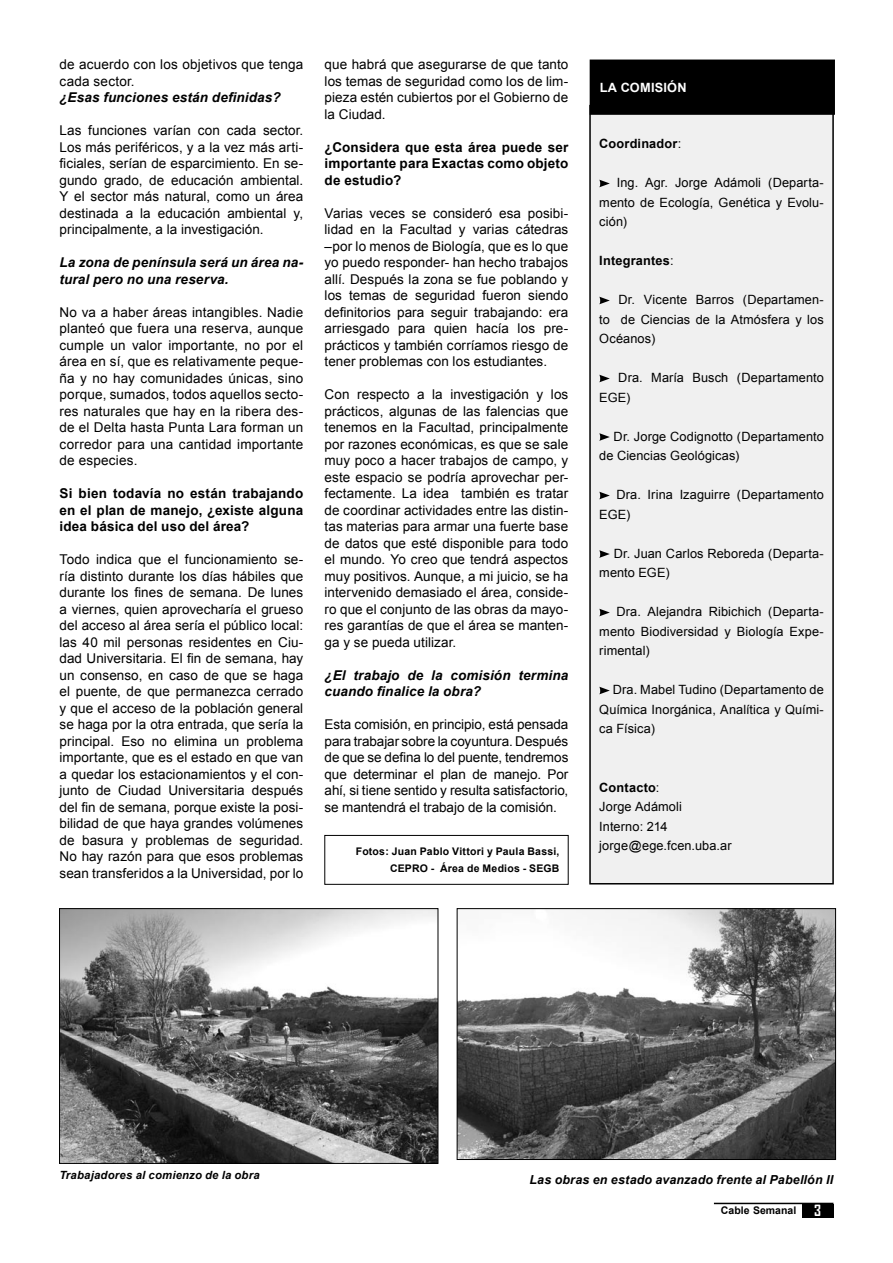
<style>
.page{position:relative;width:893px;height:1263px;background:#fff}
.page>*{position:absolute;margin:0;border:0;box-sizing:border-box;transform-origin:0 0}
.t1{font:700 15px "Agency FB";color:#fff}
.AGENDA_txt{font:13.5px/16.5px "Arial";letter-spacing:.005em;color:#000;text-align:justify}
.AGENDA_txt-2{font:700 13.5px/16.5px "Arial";letter-spacing:.015em;color:#000;text-align:justify}
.AGENDA_txt-3{font:italic 700 13.5px/16.5px "Arial";letter-spacing:.01em;color:#000}
.AGENDA_txt-4{font:12.75px/19.5px "Arial";letter-spacing:.01em;color:#000;text-align:justify}
.AGENDA_txt-5{font:700 12.75px "Arial";letter-spacing:.015em;color:#000}
.AGENDA_txt-6{font:700 12.75px "Arial";letter-spacing:.02em;color:#fff}
.AGENDA_txt-7{font:italic 700 12.45px "Arial";letter-spacing:.015em;color:#000}
.AGENDA_txt-8{font:italic 700 11.25px "Arial";letter-spacing:.02em;color:#000}
.AGENDA_txt-9{font:700 10.5px "Arial";letter-spacing:.02em;color:#000}
.AGENDA_txt-10{font:700 10.5px "Arial";color:#000}
.s1{font-weight:400}
</style>
<div class="page">
<div style="left:802px;top:1204px;width:31px;height:13px;background:#000"></div>
<hr style="left:714px;top:1203px;width:119px;height:1px;background:#000">
<div style="left:590px;top:106px;width:243px;height:778px;background:#f0f0f0"></div>
<svg style="left:599px;top:180px;width:11px;height:7px"></svg>
<svg style="left:599px;top:297px;width:11px;height:7px"></svg>
<svg style="left:599px;top:375px;width:11px;height:7px"></svg>
<svg style="left:599px;top:433px;width:11px;height:8px"></svg>
<svg style="left:599px;top:492px;width:11px;height:7px"></svg>
<svg style="left:599px;top:550px;width:11px;height:8px"></svg>
<svg style="left:599px;top:609px;width:11px;height:7px"></svg>
<svg style="left:599px;top:687px;width:11px;height:7px"></svg>
<div style="left:589px;top:105px;width:245px;height:779px;border:2px solid #000"></div>
<div style="left:590px;top:60px;width:244px;height:54px;background:#000"></div>
<div style="left:590px;top:60px;width:245px;height:55px;border:2px solid #000"></div>
<div style="left:325px;top:835px;width:243px;height:49px;border:1px solid #000"></div>
<img style="left:459px;top:910px;width:375px;height:248px">
<div style="left:457px;top:908px;width:379px;height:252px;border:1px solid #000"></div>
<img style="left:61px;top:910px;width:375px;height:251px">
<div style="left:59px;top:908px;width:379px;height:255px;border:1px solid #000"></div>
<p class="AGENDA_txt" style="left:60px;top:57px;width:245px">de acuerdo con los objetivos que tenga cada sector.</p>
<p class="AGENDA_txt-3" style="left:60px;top:90px;width:223px">¿Esas funciones están definidas?</p>
<p class="AGENDA_txt" style="left:60px;top:123px;width:245px">Las funciones varían con cada sector.<br>Los más periféricos, y a la vez más arti&shy;ficiales, serían de esparcimiento. En se&shy;gundo grado, de educación ambiental.<br>Y el sector más natural, como un área destinada a la educación ambiental y, principalmente, a la investigación.</p>
<p class="AGENDA_txt-3" style="left:60px;top:255px;width:245px">La zona de península será un área na&shy;tural pero no una reserva.</p>
<p class="AGENDA_txt" style="left:60px;top:304px;width:245px">No va a haber áreas intangibles. Nadie planteó que fuera una reserva, aunque cumple un valor importante, no por el área en sí, que es relativamente peque&shy;ña y no hay comunidades únicas, sino porque, sumados, todos aquellos secto&shy;res naturales que hay en la ribera des&shy;de el Delta hasta Punta Lara forman un corredor para una cantidad importante de especies.</p>
<p class="AGENDA_txt-2" style="left:60px;top:486px;width:245px">Si bien todavía no están trabajando en el plan de manejo, ¿existe alguna idea básica del uso del área?</p>
<p class="AGENDA_txt" style="left:60px;top:552px;width:245px">Todo indica que el funcionamiento se&shy;ría distinto durante los días hábiles que durante los fines de semana. De lunes a viernes, quien aprovecharía el grueso del acceso al área sería el público local: las 40 mil personas residentes en Ciu&shy;dad Universitaria. El fin de semana, hay un consenso, en caso de que se haga el puente, de que permanezca cerrado y que el acceso de la población general se haga por la otra entrada, que sería la principal. Eso no elimina un problema importante, que es el estado en que van a quedar los estacionamientos y el con&shy;junto de Ciudad Universitaria después del fin de semana, porque existe la posi&shy;bilidad de que haya grandes volúmenes de basura y problemas de seguridad.<br>No hay razón para que esos problemas sean transferidos a la Universidad, por lo</p>
<p class="AGENDA_txt" style="left:325px;top:57px;width:245px">que habrá que asegurarse de que tanto los temas de seguridad como los de lim&shy;pieza estén cubiertos por el Gobierno de la Ciudad.</p>
<p class="AGENDA_txt-2" style="left:325px;top:139px;width:245px">¿Considera que esta área puede ser importante para Exactas como objeto de estudio?</p>
<p class="AGENDA_txt" style="left:325px;top:205px;width:245px">Varias veces se consideró esa posibi&shy;lidad en la Facultad y varias cátedras –por lo menos de Biología, que es lo que yo puedo responder- han hecho trabajos allí. Después la zona se fue poblando y los temas de seguridad fueron siendo definitorios para seguir trabajando: era arriesgado para quien hacía los pre&shy;prácticos y también corríamos riesgo de tener problemas con los estudiantes.</p>
<p class="AGENDA_txt" style="left:325px;top:387px;width:245px">Con respecto a la investigación y los prácticos, algunas de las falencias que tenemos en la Facultad, principalmente por razones económicas, es que se sale muy poco a hacer trabajos de campo, y este espacio se podría aprovechar per&shy;fectamente. La idea también es tratar de coordinar actividades entre las distin&shy;tas materias para armar una fuerte base de datos que esté disponible para todo el mundo. Yo creo que tendrá aspectos muy positivos. Aunque, a mi juicio, se ha intervenido demasiado el área, conside&shy;ro que el conjunto de las obras da mayo&shy;res garantías de que el área se manten&shy;ga y se pueda utilizar.</p>
<p class="AGENDA_txt-3" style="left:325px;top:667px;width:245px">¿El trabajo de la comisión termina cuando finalice la obra?</p>
<p class="AGENDA_txt" style="left:325px;top:717px;width:245px">Esta comisión, en principio, está pensada para trabajar sobre la coyuntura. Después de que se defina lo del puente, tendremos que determinar el plan de manejo. Por ahí, si tiene sentido y resulta satisfactorio, se mantendrá el trabajo de la comisión.</p>
<p class="AGENDA_txt-9" style="left:356px;top:845px;width:205px">Fotos: Juan Pablo Vittori y Paula Bassi,</p>
<p class="AGENDA_txt-9" style="left:390px;top:861px;width:171px">CEPRO - Área de Medios - SEGB</p>
<p class="AGENDA_txt-6" style="left:600px;top:79px;width:88px">LA COMISIÓN</p>
<p class="AGENDA_txt-5" style="left:599px;top:135px;width:84px">Coordinador<span class="s1">:</span></p>
<p class="AGENDA_txt-4" style="left:599px;top:173px;width:226px;text-indent:17px">Ing. Agr. Jorge Adámoli (Departa&shy;mento de Ecología, Genética y Evolu&shy;ción)</p>
<p class="AGENDA_txt-5" style="left:599px;top:252px;width:76px">Integrantes<span class="s1">:</span></p>
<p class="AGENDA_txt-4" style="left:599px;top:290px;width:226px;text-indent:19px">Dr. Vicente Barros (Departamen&shy;to de Ciencias de la Atmósfera y los Océanos)</p>
<p class="AGENDA_txt-4" style="left:599px;top:368px;width:226px;text-indent:19px">Dra. María Busch (Departamento<br>EGE)</p>
<p class="AGENDA_txt-4" style="left:599px;top:427px;width:226px;text-indent:14px">Dr. Jorge Codignotto (Departamento de Ciencias Geológicas)</p>
<p class="AGENDA_txt-4" style="left:599px;top:485px;width:226px;text-indent:17px">Dra. Irina Izaguirre (Departamento<br>EGE)</p>
<p class="AGENDA_txt-4" style="left:599px;top:544px;width:226px;text-indent:14px">Dr. Juan Carlos Reboreda (Departa&shy;mento EGE)</p>
<p class="AGENDA_txt-4" style="left:599px;top:602px;width:226px;text-indent:17px">Dra. Alejandra Ribichich (Departa&shy;mento Biodiversidad y Biología Expe&shy;rimental)</p>
<p class="AGENDA_txt-4" style="left:599px;top:680px;width:226px;text-indent:13px">Dra. Mabel Tudino (Departamento de Química Inorgánica, Analítica y Quími&shy;ca Física)</p>
<p class="AGENDA_txt-5" style="left:599px;top:779px;width:62px">Contacto<span class="s1">:</span></p>
<p class="AGENDA_txt-4" style="left:599px;top:797px;width:84px">Jorge Adámoli</p>
<p class="AGENDA_txt-4" style="left:599px;top:817px;width:70px">Interno: 214</p>
<p class="AGENDA_txt-4" style="left:599px;top:836px;width:134px">jorge@ege.fcen.uba.ar</p>
<p class="AGENDA_txt-8" style="left:60px;top:1168px;width:202px">Trabajadores al comienzo de la obra</p>
<p class="AGENDA_txt-7" style="left:529px;top:1171px;width:305px">Las obras en estado avanzado frente al Pabellón II</p>
<p class="AGENDA_txt-10" style="left:721px;top:1204px;width:77px">Cable Semanal</p>
<p class="t1" style="left:814px;top:1201px;width:8px">3</p>
</div>
